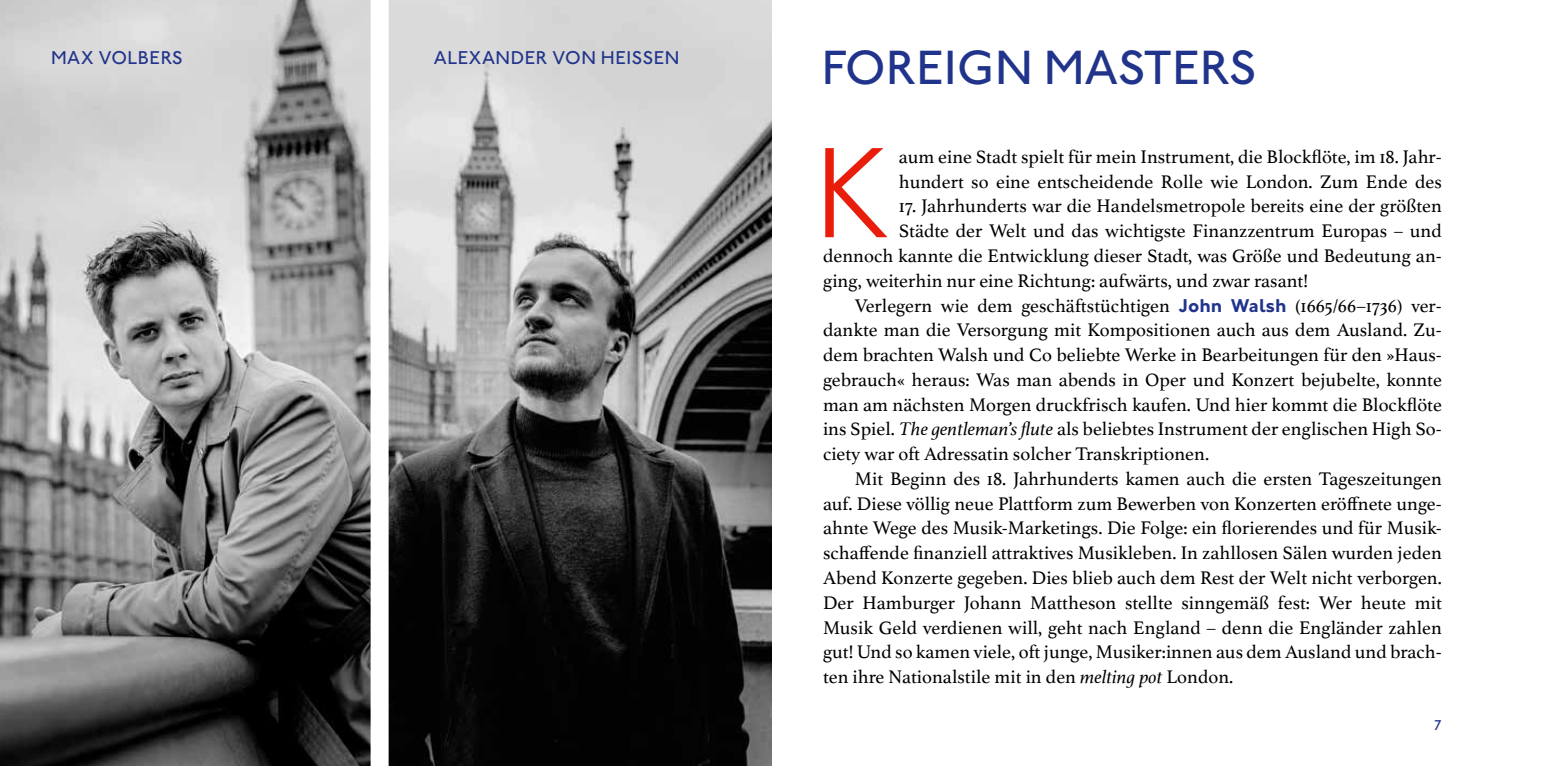
<style>
.page{position:relative;width:1544px;height:766px;background:#fff}
.page>*{position:absolute;margin:0;border:0;box-sizing:border-box;transform-origin:0 0}
.t1{font:300 132.53px "ITC Johnstonfor HKH";color:#e81d0b}
.t2{font:500 49.5px "ITC Johnstonfor HKH";color:#21348c}
.t3{font:19.12px/24.8px "Athelas";color:#000}
.t4{font:500 19.12px "ITC Johnstonfor HKH";letter-spacing:.03em;color:#21348c}
.t5{font:500 14.62px "ITC Johnstonfor HKH";color:#21348c}
.s1{font-family:"ITC Johnstonfor HKH";font-weight:700;color:#21348c}
.s2{font-style:italic}
</style>
<div class="page">
<img style="left:388px;top:0;width:384px;height:765px">
<svg style="left:0;top:0;width:371px;height:765px;background:#8e8e8e"></svg>
<p class="t4" style="left:51px;top:46px;width:133px">MAX VOLBERS</p>
<p class="t4" style="left:434px;top:46px;width:247px">ALEXANDER VON HEISSEN</p>
<h2 class="t2" style="left:821px;top:38px;width:436px">FOREIGN MASTERS</h2>
<h1 class="t1" style="left:814px;top:115px;width:78px">K</h1>
<p class="t3" style="left:899px;top:144px;width:544px">aum eine Stadt spielt für mein Instrument, die Blockflöte, im 18. Jahr&shy;hundert so eine entscheidende Rolle wie London. Zum Ende des</p>
<p class="t3" style="left:899px;top:193px;width:544px">17. Jahrhunderts war die Handelsmetropole bereits eine der größten</p>
<p class="t3" style="left:899px;top:218px;width:544px">Städte der Welt und das wichtigste Finanzzentrum Europas – und</p>
<p class="t3" style="left:823px;top:243px;width:620px">dennoch kannte die Entwicklung dieser Stadt, was Größe und Bedeutung an-</p>
<p class="t3" style="left:823px;top:267px;width:486px">ging, weiterhin nur eine Richtung: aufwärts, und zwar rasant!</p>
<p class="t3" style="left:855px;top:292px;width:588px">Verlegern wie dem geschäftstüchtigen <span class="s1">John Walsh</span> (1665/66–1736) ver-</p>
<p class="t3" style="left:823px;top:317px;width:620px">dankte man die Versorgung mit Kompositionen auch aus dem Ausland. Zu-</p>
<p class="t3" style="left:823px;top:342px;width:620px">dem brachten Walsh und Co beliebte Werke in Bearbeitungen für den »Haus-</p>
<p class="t3" style="left:823px;top:366px;width:620px">gebrauch« heraus: Was man abends in Oper und Konzert bejubelte, konnte</p>
<p class="t3" style="left:823px;top:391px;width:620px">man am nächsten Morgen druckfrisch kaufen. Und hier kommt die Blockflöte</p>
<p class="t3" style="left:823px;top:416px;width:620px">ins Spiel. <span class="s2">The gentleman’s flute</span> als beliebtes Instrument der englischen High So-</p>
<p class="t3" style="left:823px;top:441px;width:387px">ciety war oft Adressatin solcher Transkriptionen.</p>
<p class="t3" style="left:855px;top:465px;width:588px">Mit Beginn des 18. Jahrhunderts kamen auch die ersten Tageszeitungen</p>
<p class="t3" style="left:823px;top:490px;width:620px">auf. Diese völlig neue Plattform zum Bewerben von Konzerten eröffnete unge-</p>
<p class="t3" style="left:823px;top:515px;width:620px">ahnte Wege des Musik-Marketings. Die Folge: ein florierendes und für Musik-</p>
<p class="t3" style="left:823px;top:540px;width:620px">schaffende finanziell attraktives Musikleben. In zahllosen Sälen wurden jeden</p>
<p class="t3" style="left:823px;top:564px;width:620px">Abend Konzerte gegeben. Dies blieb auch dem Rest der Welt nicht verborgen.</p>
<p class="t3" style="left:823px;top:589px;width:620px">Der Hamburger Johann Mattheson stellte sinngemäß fest: Wer heute mit</p>
<p class="t3" style="left:823px;top:614px;width:620px">Musik Geld verdienen will, geht nach England – denn die Engländer zahlen</p>
<p class="t3" style="left:823px;top:639px;width:620px">gut! Und so kamen viele, oft junge, Musiker:innen aus dem Ausland und brach-</p>
<p class="t3" style="left:823px;top:663px;width:412px">ten ihre Nationalstile mit in den <span class="s2">melting pot</span> London.</p>
<p class="t5" style="left:1433px;top:716px;width:10px">7</p>
</div>
